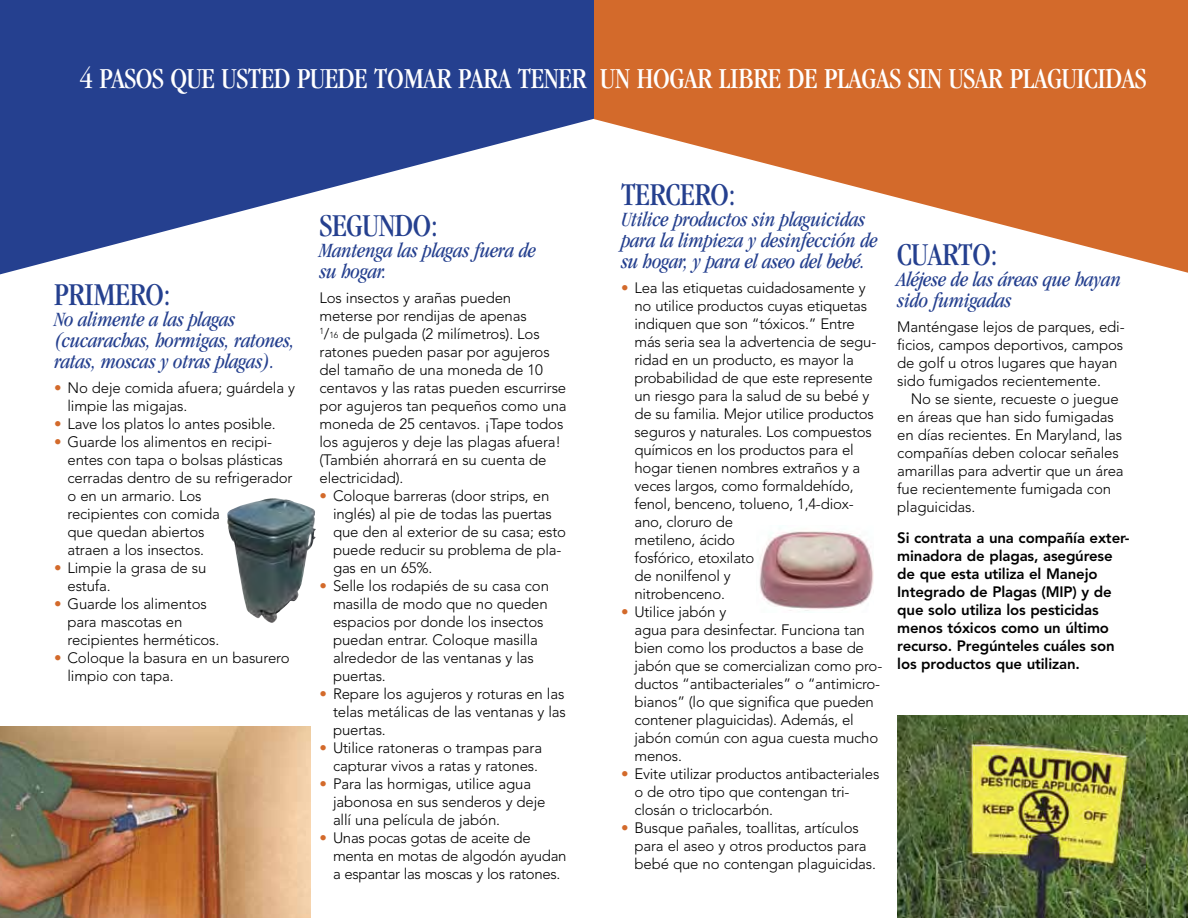
<style>
.page{position:relative;width:1188px;height:918px;background:#fff}
.page>*{position:absolute;margin:0;border:0;box-sizing:border-box;transform-origin:0 0}
.heads{font:condensed 33px "Garamond";letter-spacing:-.01em;color:#25408f}
.heads-2{font:condensed 30px "Garamond";letter-spacing:-.01em;color:#fff}
.ItalHeads{font:italic condensed 21px/21px "Garamond";letter-spacing:-.01em;color:#25408f}
.Bullet{font:300 15px/18px "Avenir";letter-spacing:-.01em;color:#000}
.TextBold{font:800 15px/18px "Avenir";letter-spacing:-.01em;color:#000}
.s1{color:#d36a2b}
.s2{font-size:8.7px}
</style>
<div class="page">
<img style="left:897px;top:716px;width:291px;height:202px">
<img style="left:759px;top:531px;width:114px;height:80px">
<svg style="left:594px;top:0;width:594px;height:273px;fill:#d36a2b"></svg>
<svg style="left:0;top:0;width:594px;height:274px;fill:#25408f"></svg>
<img style="left:0;top:727px;width:310px;height:191px">
<img style="left:227px;top:498px;width:89px;height:125px">
<p class="heads-2" style="left:79px;top:62px;width:1069px">4 PASOS QUE USTED PUEDE TOMAR PARA TENER UN HOGAR LIBRE DE PLAGAS SIN USAR PLAGUICIDAS</p>
<p class="heads" style="left:54px;top:276px;width:118px">PRIMERO:</p>
<p class="ItalHeads" style="left:54px;top:309px;width:242px">No alimente a las plagas (cucarachas, hormigas, ratones, ratas, moscas y otras plagas).</p>
<p class="Bullet" style="left:68px;top:379px;width:229px;text-indent:-14px"><span class="s1">•</span> No deje comida afuera; guárdela y limpie las migajas.</p>
<p class="Bullet" style="left:54px;top:415px;width:223px"><span class="s1">•</span> Lave los platos lo antes posible.</p>
<p class="Bullet" style="left:68px;top:433px;width:227px;text-indent:-14px"><span class="s1">•</span> Guarde los alimentos en recipi&shy;entes con tapa o bolsas plásticas cerradas dentro de su refrigerador o en un armario. Los<br>recipientes con comida<br>que quedan abiertos<br>atraen a los insectos.</p>
<p class="Bullet" style="left:68px;top:559px;width:140px;text-indent:-14px"><span class="s1">•</span> Limpie la grasa de su estufa.</p>
<p class="Bullet" style="left:68px;top:595px;width:153px;text-indent:-14px"><span class="s1">•</span> Guarde los alimentos para mascotas en recipientes herméticos.</p>
<p class="Bullet" style="left:68px;top:649px;width:224px;text-indent:-14px"><span class="s1">•</span> Coloque la basura en un basurero limpio con tapa.</p>
<p class="heads" style="left:320px;top:207px;width:120px">SEGUNDO:</p>
<p class="ItalHeads" style="left:320px;top:240px;width:218px">Mantenga las plagas fuera de su hogar.</p>
<p class="Bullet" style="left:319px;top:289px;width:249px">Los insectos y arañas pueden meterse por rendijas de apenas<br><sup>1</sup>/<span class="s2">16</span> de pulgada (2 milímetros). Los ratones pueden pasar por agujeros del tamaño de una moneda de 10 centavos y las ratas pueden escurrirse por agujeros tan pequeños como una moneda de 25 centavos. ¡Tape todos los agujeros y deje las plagas afuera! (También ahorrará en su cuenta de electricidad).</p>
<p class="Bullet" style="left:333px;top:487px;width:235px;text-indent:-14px"><span class="s1">•</span> Coloque barreras (door strips, en inglés) al pie de todas las puertas que den al exterior de su casa; esto puede reducir su problema de pla&shy;gas en un 65%.</p>
<p class="Bullet" style="left:333px;top:577px;width:218px;text-indent:-14px"><span class="s1">•</span> Selle los rodapiés de su casa con masilla de modo que no queden espacios por donde los insectos puedan entrar. Coloque masilla alrededor de las ventanas y las puertas.</p>
<p class="Bullet" style="left:333px;top:685px;width:234px;text-align:justify;text-indent:-14px"><span class="s1">•</span> Repare los agujeros y roturas en las telas metálicas de las ventanas y las puertas.</p>
<p class="Bullet" style="left:320px;top:739px;width:224px;text-align:right"><span class="s1">•</span> Utilice ratoneras o trampas para capturar vivos a ratas y ratones.</p>
<p class="Bullet" style="left:333px;top:775px;width:214px;text-indent:-14px"><span class="s1">•</span> Para las hormigas, utilice agua jabonosa en sus senderos y deje allí una película de jabón.</p>
<p class="Bullet" style="left:333px;top:829px;width:235px;text-indent:-14px"><span class="s1">•</span> Unas pocas gotas de aceite de menta en motas de algodón ayudan a espantar las moscas y los ratones.</p>
<p class="heads" style="left:621px;top:176px;width:116px">TERCERO:</p>
<p class="ItalHeads" style="left:621px;top:209px;width:258px">Utilice productos sin plaguicidas para la limpieza y desinfección de su hogar, y para el aseo del bebé.</p>
<p class="Bullet" style="left:634px;top:278px;width:243px;text-indent:-14px"><span class="s1">•</span> Lea las etiquetas cuidadosamente y no utilice productos cuyas etiquetas indiquen que son “tóxicos.” Entre más seria sea la advertencia de segu&shy;ridad en un producto, es mayor la probabilidad de que este represente un riesgo para la salud de su bebé y de su familia. Mejor utilice productos seguros y naturales. Los compuestos químicos en los productos para el hogar tienen nombres extraños y a veces largos, como formaldehído, fenol, benceno, tolueno, 1,4-diox&shy;ano, cloruro de<br>metileno, ácido<br>fosfórico, etoxilato<br>de nonilfenol y<br>nitrobenceno.</p>
<p class="Bullet" style="left:634px;top:602px;width:249px;text-indent:-14px"><span class="s1">•</span> Utilice jabón y<br>agua para desinfectar. Funciona tan bien como los productos a base de jabón que se comercializan como pro&shy;ductos “antibacteriales” o “antimicro&shy;bianos” (lo que significa que pueden contener plaguicidas). Además, el jabón común con agua cuesta mucho menos.</p>
<p class="Bullet" style="left:634px;top:764px;width:246px;text-indent:-14px"><span class="s1">•</span> Evite utilizar productos antibacteriales o de otro tipo que contengan tri&shy;closán o triclocarbón.</p>
<p class="Bullet" style="left:634px;top:818px;width:243px;text-indent:-14px"><span class="s1">•</span> Busque pañales, toallitas, artículos para el aseo y otros productos para bebé que no contengan plaguicidas.</p>
<p class="heads" style="left:897px;top:236px;width:102px">CUARTO:</p>
<p class="ItalHeads" style="left:897px;top:269px;width:225px">Aléjese de las áreas que hayan sido fumigadas</p>
<p class="Bullet" style="left:897px;top:317px;width:229px">Manténgase lejos de parques, edi&shy;ficios, campos deportivos, campos de golf u otros lugares que hayan sido fumigados recientemente.</p>
<p class="Bullet" style="left:897px;top:389px;width:228px;text-indent:14px">No se siente, recueste o juegue en áreas que han sido fumigadas en días recientes. En Maryland, las compañías deben colocar señales amarillas para advertir que un área fue recientemente fumigada con plaguicidas.</p>
<p class="TextBold" style="left:897px;top:529px;width:234px">Si contrata a una compañía exter&shy;minadora de plagas, asegúrese de que esta utiliza el Manejo<br>Integrado de Plagas (MIP) y de que solo utiliza los pesticidas menos tóxicos como un último recurso. Pregúnteles cuáles son los productos que utilizan.</p>
</div>
